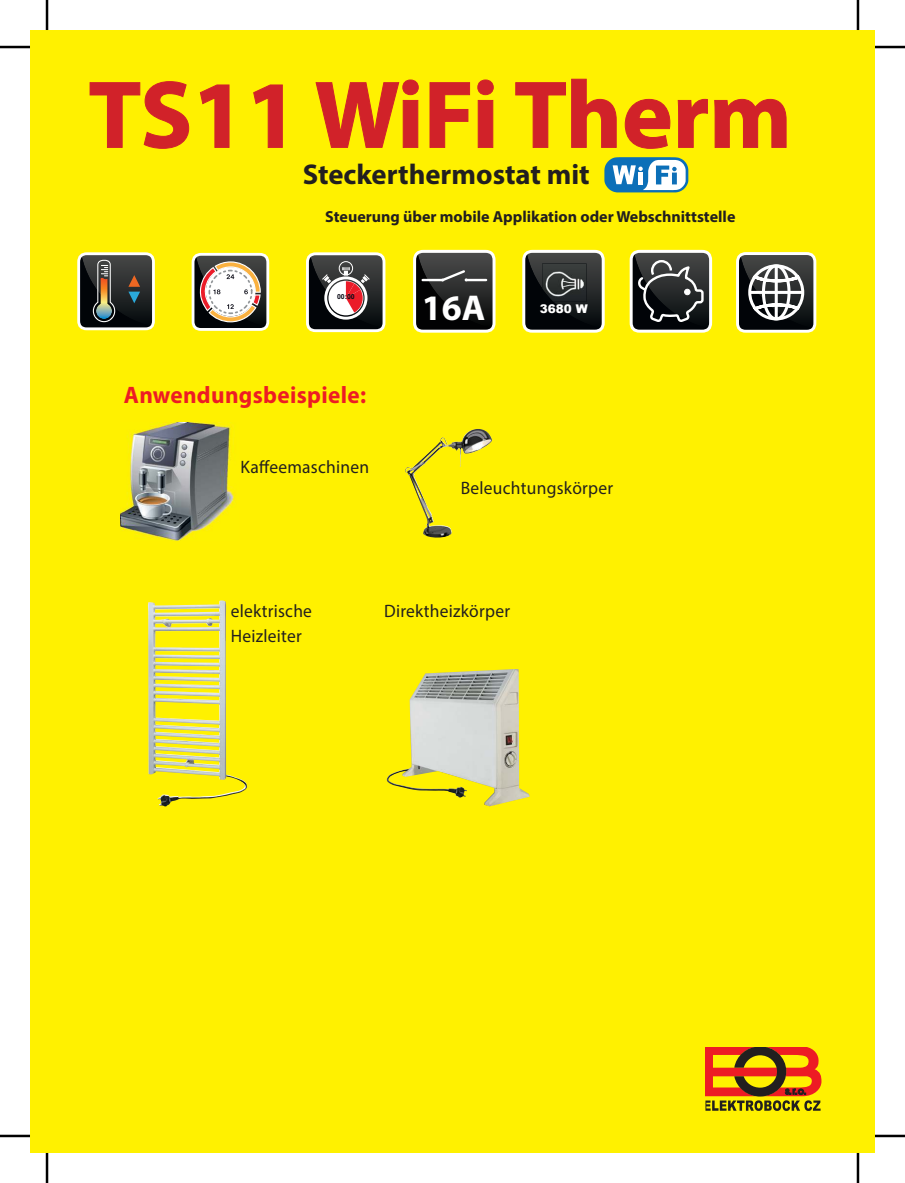
<style>
.page{position:relative;width:905px;height:1183px;background:#fff}
.page>*{position:absolute;margin:0;border:0;box-sizing:border-box;transform-origin:0 0}
.t1{font:700 96px "Myriad Pro";color:#d12229}
.t2{font:700 36px "Myriad Pro";color:#fff}
.t3{font:700 28.6px "Myriad Pro";color:#221f1f}
.t4{font:700 23.8px "Myriad Pro";letter-spacing:.015em;color:#ed1c24}
.t5{font:18px/25.2px "Myriad Pro";letter-spacing:.015em;color:#221f1f}
.t6{font:700 16px "Myriad Pro";color:#221f1f}
.t7{font:900 12px "Arial";color:#fff}
.t8{font:700 7px "Arial";color:#0c0c17}
</style>
<div class="page">
<div style="left:30px;top:30px;width:845px;height:1123px;background:#fff100"></div>
<svg style="left:89px;top:81px;width:101px;height:68px"></svg>
<svg style="left:199px;top:84px;width:31px;height:64px"></svg>
<svg style="left:253px;top:84px;width:30px;height:64px"></svg>
<svg style="left:315px;top:79px;width:104px;height:69px"></svg>
<svg style="left:429px;top:82px;width:41px;height:66px"></svg>
<svg style="left:477px;top:79px;width:17px;height:69px"></svg>
<svg style="left:515px;top:78px;width:102px;height:70px"></svg>
<svg style="left:624px;top:98px;width:47px;height:51px"></svg>
<svg style="left:677px;top:98px;width:31px;height:50px"></svg>
<svg style="left:714px;top:98px;width:73px;height:50px"></svg>
<svg style="left:705px;top:1048px;width:116px;height:62px"></svg>
<svg style="left:605px;top:157px;width:83px;height:35px;background:#7bb0cc"></svg>
<img style="left:148px;top:600px;width:99px;height:206px">
<img style="left:386px;top:669px;width:143px;height:137px">
<img style="left:120px;top:423px;width:116px;height:118px">
<img style="left:417px;top:251px;width:77px;height:77px">
<div style="left:413px;top:250px;width:82px;height:83px;border:3px solid #fff;border-radius:9px"></div>
<svg style="left:423px;top:268px;width:63px;height:15px"></svg>
<div style="left:631px;top:251px;width:79px;height:80px;background:#010408;border-radius:9px"></div>
<img style="left:634px;top:251px;width:76px;height:77px">
<div style="left:629px;top:250px;width:83px;height:83px;border:3px solid #fff;border-radius:9px"></div>
<svg style="left:637px;top:259px;width:68px;height:65px"></svg>
<div style="left:524px;top:251px;width:79px;height:80px;background:#010408;border-radius:9px"></div>
<img style="left:527px;top:251px;width:76px;height:77px">
<div style="left:522px;top:250px;width:83px;height:83px;border:3px solid #fff;border-radius:9px"></div>
<img style="left:542px;top:263px;width:44px;height:39px">
<img style="left:740px;top:255px;width:75px;height:73px">
<div style="left:736px;top:252px;width:80px;height:81px;border:3px solid #fff;border-radius:9px"></div>
<svg style="left:748px;top:264px;width:56px;height:57px;background:#6f7172"></svg>
<svg style="left:774px;top:266px;width:4px;height:53px"></svg>
<hr style="left:750px;top:291px;width:52px;height:3px;background:#fff">
<img style="left:310px;top:255px;width:74px;height:73px">
<div style="left:306px;top:252px;width:79px;height:80px;border:3px solid #fff;border-radius:8px"></div>
<svg style="left:322px;top:261px;width:48px;height:59px;background:#937a7c"></svg>
<img style="left:196px;top:257px;width:69px;height:70px">
<div style="left:192px;top:253px;width:77px;height:78px;border:3px solid #fff;border-radius:8px"></div>
<svg style="left:198px;top:261px;width:63px;height:61px;background:#bbaaa0"></svg>
<img style="left:81px;top:256px;width:70px;height:70px">
<div style="left:77px;top:252px;width:78px;height:78px;border:3px solid #fff;border-radius:8px"></div>
<svg style="left:128px;top:275px;width:12px;height:28px"></svg>
<svg style="left:93px;top:260px;width:22px;height:62px"></svg>
<img style="left:405px;top:429px;width:87px;height:109px">
<hr style="left:0;top:46px;width:30px;height:2px;background:#000">
<hr style="left:875px;top:46px;width:30px;height:2px;background:#000">
<hr style="left:0;top:1134px;width:30px;height:3px;background:#000">
<hr style="left:875px;top:1134px;width:30px;height:3px;background:#000">
<hr style="left:46px;top:0;width:2px;height:30px;background:#000">
<hr style="left:46px;top:1153px;width:2px;height:30px;background:#000">
<hr style="left:856px;top:0;width:3px;height:30px;background:#000">
<hr style="left:856px;top:1153px;width:3px;height:30px;background:#000">
<h1 class="t1" style="left:89px;top:66px;width:705px">TS11 WiFi Therm</h1>
<h3 class="t3" style="left:303px;top:160px;width:289px">Steckerthermostat mit</h3>
<p class="t6" style="left:325px;top:208px;width:412px">Steuerung über mobile Applikation oder Webschnittstelle</p>
<p class="t8" style="left:337px;top:293px;width:19px">00:00</p>
<h3 class="t4" style="left:124px;top:382px;width:244px">Anwendungsbeispiele:</h3>
<p class="t5" style="left:240px;top:454px;width:130px">Kaffeemaschinen</p>
<h2 class="t2" style="left:422px;top:286px;width:65px">16A</h2>
<p class="t7" style="left:540px;top:301px;width:50px">3680 W</p>
<p class="t5" style="left:461px;top:475px;width:154px">Beleuchtungskörper</p>
<p class="t5" style="left:231px;top:599px;width:83px">elektrische<br>Heizleiter</p>
<p class="t5" style="left:384px;top:599px;width:127px">Direktheizkörper</p>
</div>
